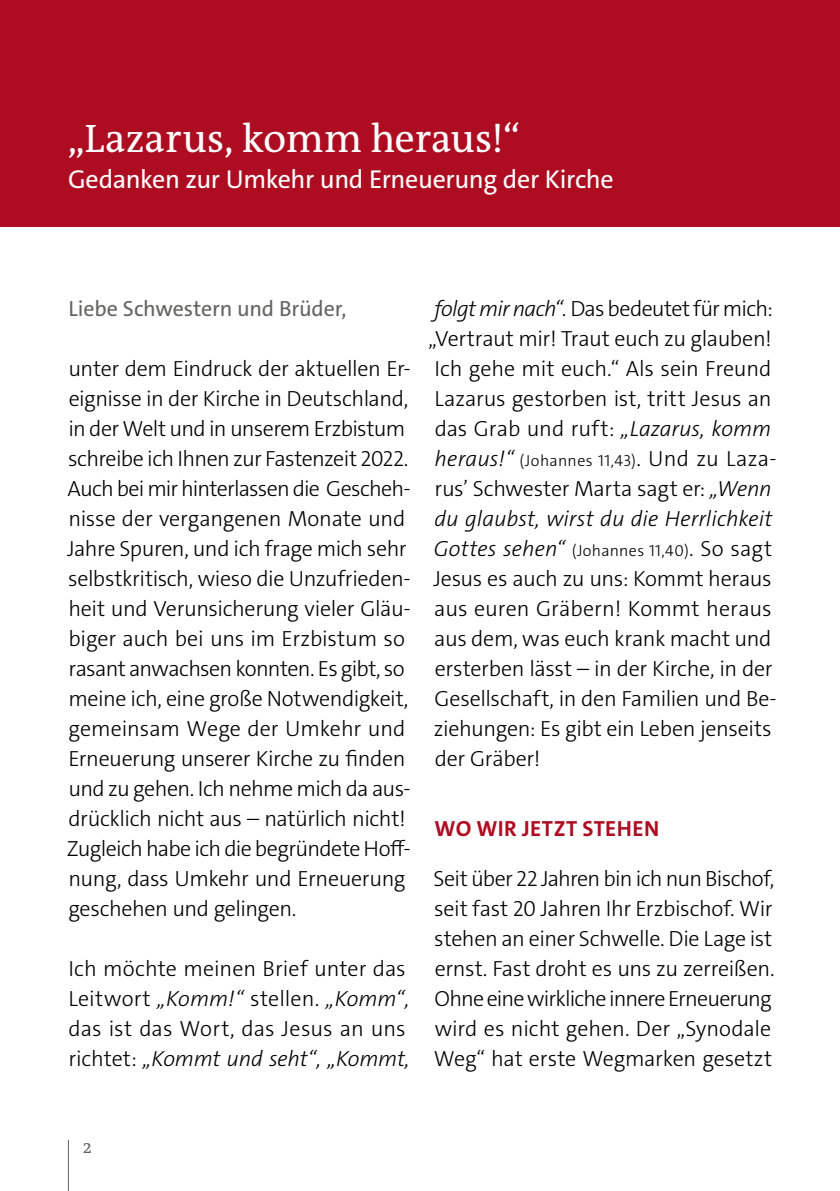
<style>
.page{position:relative;width:840px;height:1191px;background:#fff}
.page>*{position:absolute;margin:0;border:0;box-sizing:border-box;transform-origin:0 0}
.t1{font:40px "The Antiqua B W5 Plain";letter-spacing:-.005em;color:#fff}
.t2{font:26px "The Sans C4 s";letter-spacing:-.015em;color:#fff}
.t3{font:300 22px/30px "The Sans C4 s";letter-spacing:-.02em;color:#000}
.t4{font:300 22px/30px "The Sans C4 s";color:#000}
.t5{font:italic 300 22px/30px "The Sans C4 s";color:#000}
.t6{font:22px "The Sans C4 s";letter-spacing:-.01em;color:#636362}
.t7{font:700 22px "The Sans C4 s";letter-spacing:.02em;color:#ae0c21}
.t8{font:18px "The Antiqua B5";color:#636362}
.t9{font:300 16px "The Sans C4 s";letter-spacing:.02em;color:#000}
.s1{font-style:italic}
.s2{font-style:italic;font-size:22px}
.s3{font-size:22px}
.s4{font-style:normal}
</style>
<div class="page">
<div style="left:0;top:0;width:839px;height:227px;background:#ae0c21"></div>
<hr style="left:68px;top:1140px;width:1px;height:51px;background:#636362">
<h1 class="t1" style="left:68px;top:113px;width:453px">„Lazarus, komm heraus!“</h1>
<p class="t2" style="left:68px;top:163px;width:547px">Gedanken zur Umkehr und Erneuerung der Kirche</p>
<p class="t6" style="left:69px;top:294px;width:279px">Liebe Schwestern und Brüder,</p>
<p class="t3" style="left:67px;top:354px;width:345px">unter dem Eindruck der aktuellen Er&shy;eignisse in der Kirche in Deutschland, in der Welt und in unserem Erzbistum schreibe ich Ihnen zur Fastenzeit 2022.<br>Auch bei mir hinterlassen die Gescheh&shy;nisse der vergangenen Monate und Jahre Spuren, und ich frage mich sehr selbstkritisch, wieso die Unzufrieden&shy;heit und Verunsicherung vieler Gläu&shy;biger auch bei uns im Erzbistum so rasant anwachsen konnten. Es gibt, so meine ich, eine große Notwendigkeit, gemeinsam Wege der Umkehr und Erneuerung unserer Kirche zu finden und zu gehen. Ich nehme mich da aus&shy;drücklich nicht aus – natürlich nicht!<br>Zugleich habe ich die begründete Hoff&shy;nung, dass Umkehr und Erneuerung geschehen und gelingen.</p>
<p class="t4" style="left:68px;top:954px;width:342px">Ich möchte meinen Brief unter das Leitwort <span class="s1">„Komm!“</span> stellen. <span class="s1">„Komm“, </span>das ist das Wort, das Jesus an uns richtet: <span class="s1">„Kommt und seht“, „Kommt,</span></p>
<p class="t3" style="left:428px;top:294px;width:346px;text-align:center"><span class="s1">folgt mir nach“.</span> Das bedeutet für mich: „Vertraut mir! Traut euch zu glauben!<br>Ich gehe mit euch.“ Als sein Freund Lazarus gestorben ist, tritt Jesus an das Grab und ruft: <span class="s1">„Lazarus, komm</span></p>
<p class="t9" style="left:434px;top:450px;width:343px"><span class="s2">heraus!“</span> (Johannes 11,43)<span class="s3">. Und zu Laza-</span></p>
<p class="t5" style="left:434px;top:474px;width:339px"><span class="s4">rus’ Schwester Marta sagt er:</span> „Wenn du glaubst, wirst du die Herrlichkeit</p>
<p class="t9" style="left:433px;top:540px;width:340px"><span class="s2">Gottes sehen“</span> (Johannes 11,40)<span class="s3">. So sagt</span></p>
<p class="t3" style="left:433px;top:564px;width:344px">Jesus es auch zu uns: Kommt heraus aus euren Gräbern! Kommt heraus aus dem, was euch krank macht und ersterben lässt – in der Kirche, in der<br>Gesellschaft, in den Familien und Be&shy;ziehungen: Es gibt ein Leben jenseits der Gräber!</p>
<p class="t7" style="left:434px;top:814px;width:226px">WO WIR JETZT STEHEN</p>
<p class="t3" style="left:433px;top:864px;width:342px">Seit über 22 Jahren bin ich nun Bischof, seit fast 20 Jahren Ihr Erzbischof. Wir stehen an einer Schwelle. Die Lage ist ernst. Fast droht es uns zu zerreißen.<br>Ohne eine wirkliche innere Erneuerung wird es nicht gehen. Der „Synodale Weg“ hat erste Wegmarken gesetzt</p>
<p class="t8" style="left:83px;top:1137px;width:10px">2</p>
</div>
